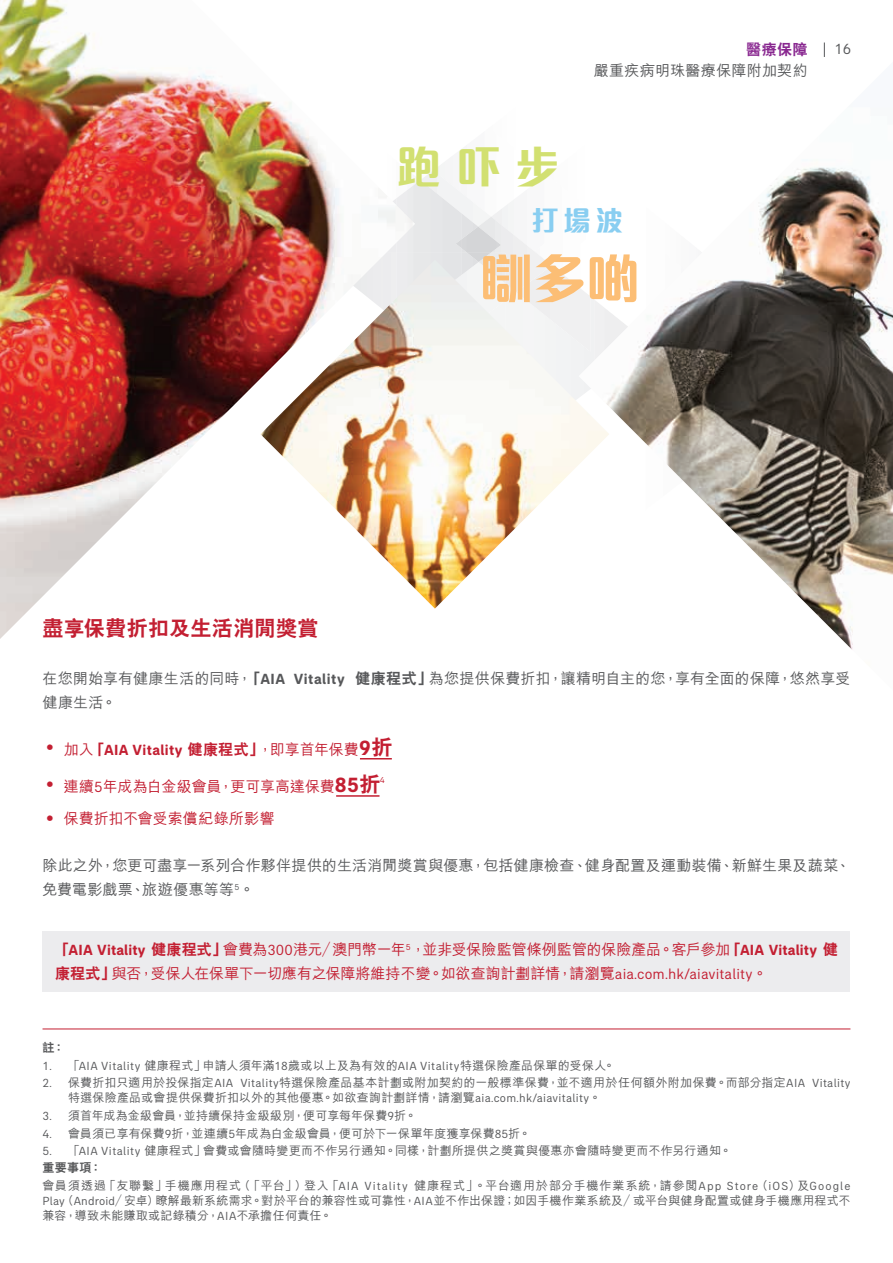
<style>
.page{position:relative;width:893px;height:1263px;background:#fff}
.page>*{position:absolute;margin:0;border:0;box-sizing:border-box;transform-origin:0 0}
.t1{font:800 54px "M Elle HK";color:#fcbe75}
.t2{font:800 45px "M Elle HK";color:#d2e071}
.t3{font:800 27.75px "M Elle HK";color:#89cef1}
.t4{font:800 21px "C Hei 2 HK";letter-spacing:.02em;color:#c31f32}
.t5{font:500 15px/24px "M Hei HK";letter-spacing:-.005em;color:#c31f32}
.t6{font:500 15px/24px "M Hei HK";letter-spacing:.015em;color:#57585a}
.t7{font:700 15px "AIA Everest";letter-spacing:.025em;color:#c31f32}
.t8{font:800 15px "C Hei 2 HK";color:#892890}
.t9{font:15px "AIA Everest";color:#57585a}
.t10{font:500 12px/15px "M Hei HK";letter-spacing:.02em;color:#57585a}
.t11{font:800 12px "C Hei 2 HK";color:#57585a}
.t12{font:8.7px "AIA Everest";color:#c31f32}
.s1{font-family:"C Hei 2 HK";font-weight:800}
.s2{font-family:"AIA Everest";font-weight:700}
.s3{font-family:"M Hei HK";font-weight:500}
.s4{font-size:21px}
.s5{font-family:"C Hei 2 HK";font-weight:800;font-size:21px}
.s6{font-family:"AIA Everest";font-weight:400}
.s7{font-family:"AIA Everest";font-weight:700;font-size:21px}
</style>
<div class="page">
<svg style="left:415px;top:162px;width:47px;height:98px"></svg>
<img style="left:491px;top:253px;width:14px;height:7px">
<img style="left:462px;top:214px;width:17px;height:46px">
<img style="left:462px;top:227px;width:39px;height:26px">
<img style="left:467px;top:253px;width:24px;height:7px">
<img style="left:415px;top:260px;width:163px;height:349px">
<img style="left:578px;top:167px;width:315px;height:483px">
<img style="left:0;top:0;width:415px;height:639px">
<hr style="left:43px;top:1028px;width:807px;height:1px;background:#c31f32">
<hr style="left:360px;top:758px;width:32px;height:1px;background:#c31f32">
<hr style="left:336px;top:795px;width:43px;height:2px;background:#c31f32">
<div style="left:43px;top:931px;width:807px;height:61px;background:#ececee"></div>
<svg style="left:824px;top:43px;width:1px;height:14px"></svg>
<h2 class="t2" style="left:396px;top:145px;width:165px">跑吓步</h2>
<p class="t8" style="left:746px;top:42px;width:63px">醫療保障</p>
<p class="t6" style="left:594px;top:58px;width:215px">嚴重疾病明珠醫療保障附加契約</p>
<h3 class="t3" style="left:531px;top:207px;width:93px">打場波</h3>
<h1 class="t1" style="left:479px;top:252px;width:162px">瞓多啲</h1>
<p class="t9" style="left:835px;top:40px;width:18px">16</p>
<h3 class="t4" style="left:43px;top:617px;width:277px">盡享保費折扣及生活消閒獎賞</h3>
<p class="t6" style="left:43px;top:665px;width:809px">在您開始享有健康生活的同時，<span class="s1">「</span><span class="s2">AIA Vitality</span> <span class="s1">健康程式」</span>為您提供保費折扣，讓精明自主的您，享有全面的保障，悠然享受健康生活。</p>
<p class="t7" style="left:43px;top:741px;width:351px"><sup>•</sup> <span class="s3">加入</span><span class="s1">「</span>AIA Vitality <span class="s1">健康程式」</span><span class="s3">，即享首年保費</span><span class="s4">9</span><span class="s5">折</span></p>
<p class="t5" style="left:43px;top:773px;width:339px">• 連續<span class="s6">5</span>年成為白金級會員，更可享高達保費<span class="s7">85</span><span class="s5">折</span></p>
<p class="t12" style="left:380px;top:775px;width:6px">4</p>
<p class="t5" style="left:43px;top:805px;width:234px">• 保費折扣不會受索償紀錄所影響</p>
<p class="t6" style="left:43px;top:852px;width:809px">除此之外，您更可盡享一系列合作夥伴提供的生活消閒獎賞與優惠，包括健康檢查、健身配置及運動裝備、新鮮生果及蔬菜、免費電影戲票、旅遊優惠等等<sup>5</sup>。</p>
<p class="t5" style="left:55px;top:936px;width:784px"><span class="s1">「</span><span class="s2">AIA Vitality</span> <span class="s1">健康程式」</span>會費為<span class="s6">300</span>港元／澳門幣一年<sup>5</sup>，並非受保險監管條例監管的保險產品。客戶參加<span class="s1">「</span><span class="s2">AIA Vitality</span> <span class="s1">健康程式」</span>與否，受保人在保單下一切應有之保障將維持不變。如欲查詢計劃詳情，請瀏覽<span class="s6">aia.com.hk/aiavitality</span>。</p>
<p class="t11" style="left:43px;top:1042px;width:24px">註：</p>
<p class="t10" style="left:43px;top:1057px;width:574px"><span class="s6">1.</span> 「<span class="s6">AIA Vitality</span> 健康程式」申請人須年滿<span class="s6">18</span>歲或以上及為有效的<span class="s6">AIA Vitality</span>特選保險產品保單的受保人。</p>
<p class="t10" style="left:68px;top:1074px;width:784px;text-indent:-26px"><span class="s6">2.</span> 保費折扣只適用於投保指定<span class="s6">AIA Vitality</span>特選保險產品基本計劃或附加契約的一般標準保費，並不適用於任何額外附加保費。而部分指定<span class="s6">AIA Vitality</span>特選保險產品或會提供保費折扣以外的其他優惠。如欲查詢計劃詳情，請瀏覽<span class="s6">aia.com.hk/aiavitality</span>。</p>
<p class="t10" style="left:43px;top:1107px;width:376px"><span class="s6">3.</span> 須首年成為金級會員，並持續保持金級級別，便可享每年保費<span class="s6">9</span>折。</p>
<p class="t10" style="left:43px;top:1124px;width:490px"><span class="s6">4.</span> 會員須已享有保費<span class="s6">9</span>折，並連續<span class="s6">5</span>年成為白金級會員，便可於下一保單年度獲享保費<span class="s6">85</span>折。</p>
<p class="t10" style="left:43px;top:1142px;width:691px"><span class="s6">5.</span> 「<span class="s6">AIA Vitality</span> 健康程式」會費或會隨時變更而不作另行通知。同樣，計劃所提供之獎賞與優惠亦會隨時變更而不作另行通知。</p>
<p class="t11" style="left:43px;top:1161px;width:61px">重要事項：</p>
<p class="t10" style="left:43px;top:1177px;width:809px;text-align:justify">會員須透過「友聯繫」手機應用程式（「平台」）登入「<span class="s6">AIA Vitality</span> 健康程式」。平台適用於部分手機作業系統，請參閱<span class="s6">App Store</span>（<span class="s6">iOS</span>）及<span class="s6">Google Play</span>（<span class="s6">Android</span>／安卓）瞭解最新系統需求。對於平台的兼容性或可靠性，<span class="s6">AIA</span>並不作出保證；如因手機作業系統及／或平台與健身配置或健身手機應用程式不兼容，導致未能賺取或記錄積分，<span class="s6">AIA</span>不承擔任何責任。</p>
</div>
